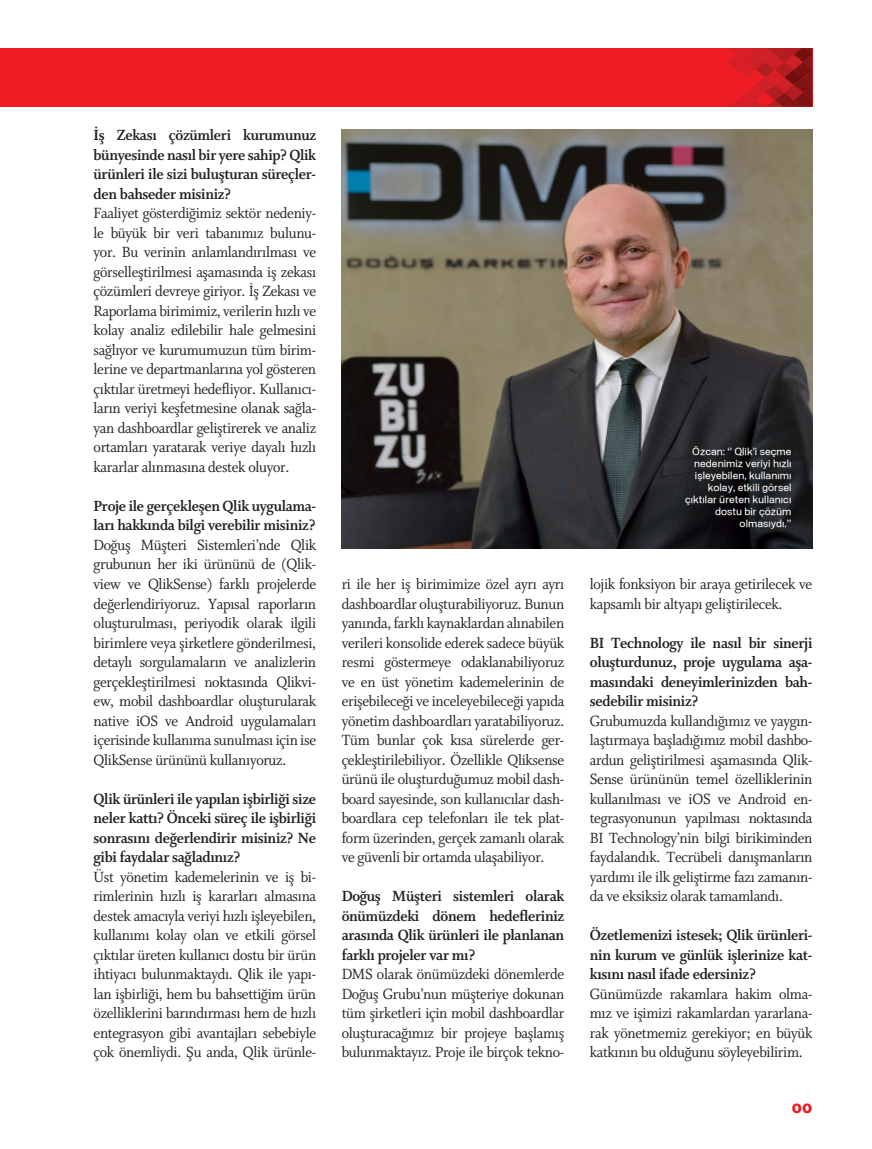
<style>
.page{position:relative;width:872px;height:1149px;background:#fff}
.page>*{position:absolute;margin:0;border:0;box-sizing:border-box;transform-origin:0 0}
.ana_yazii{font:16.5px/19.5px "Whitman Os F";letter-spacing:-.02em;color:#231f20;text-align:justify;scale:.95 1}
.soru{font:700 16.5px/19.5px "Whitman Os F";letter-spacing:-.02em;color:#231f20;text-align:justify;scale:.95 1}
.t1{font:13.5px "General E70";color:#ee1d23}
.t2{font:10.5px/12px "General E40";color:#fff;text-align:right}
</style>
<div class="page">
<div style="left:0;top:48px;width:812px;height:59px;background:#ee1d23"></div>
<svg style="left:728px;top:48px;width:84px;height:59px"></svg>
<img style="left:341px;top:130px;width:471px;height:419px">
<p class="soru" style="left:94px;top:125px;width:236px">İş Zekası çözümleri kurumunuz bünyesinde nasıl bir yere sahip? Qlik ürünleri ile sizi buluşturan süreçler&shy;den bahseder misiniz?</p>
<p class="ana_yazii" style="left:94px;top:204px;width:236px">Faaliyet gösterdiğimiz sektör nedeniy&shy;le büyük bir veri tabanımız bulunu&shy;yor. Bu verinin anlamlandırılması ve görselleştirilmesi aşamasında iş zekası çözümleri devreye giriyor. İş Zekası ve Raporlama birimimiz, verilerin hızlı ve kolay analiz edilebilir hale gelmesini sağlıyor ve kurumumuzun tüm birim&shy;lerine ve departmanlarına yol gösteren çıktılar üretmeyi hedefliyor. Kullanıcı&shy;ların veriyi keşfetmesine olanak sağla&shy;yan dashboardlar geliştirerek ve analiz ortamları yaratarak veriye dayalı hızlı kararlar alınmasına destek oluyor.</p>
<p class="soru" style="left:94px;top:496px;width:236px">Proje ile gerçekleşen Qlik uygulama&shy;ları hakkında bilgi verebilir misiniz?</p>
<p class="ana_yazii" style="left:94px;top:535px;width:236px">Doğuş Müşteri Sistemleri’nde Qlik grubunun her iki ürününü de (Qlik&shy;view ve QlikSense) farklı projelerde değerlendiriyoruz. Yapısal raporların oluşturulması, periyodik olarak ilgili birimlere veya şirketlere gönderilmesi, detaylı sorgulamaların ve analizlerin gerçekleştirilmesi noktasında Qlikvi&shy;ew, mobil dashboardlar oluşturularak native iOS ve Android uygulamaları içerisinde kullanıma sunulması için ise QlikSense ürününü kullanıyoruz.</p>
<p class="soru" style="left:94px;top:788px;width:236px">Qlik ürünleri ile yapılan işbirliği size neler kattı? Önceki süreç ile işbirliği sonrasını değerlendirir misiniz? Ne gibi faydalar sağladınız?</p>
<p class="ana_yazii" style="left:94px;top:867px;width:236px">Üst yönetim kademelerinin ve iş bi&shy;rimlerinin hızlı iş kararları almasına destek amacıyla veriyi hızlı işleyebilen, kullanımı kolay olan ve etkili görsel çıktılar üreten kullanıcı dostu bir ürün ihtiyacı bulunmaktaydı. Qlik ile yapı&shy;lan işbirliği, hem bu bahsettiğim ürün özelliklerini barındırması hem de hızlı entegrasyon gibi avantajları sebebiyle çok önemliydi. Şu anda, Qlik ürünle-</p>
<p class="ana_yazii" style="left:342px;top:574px;width:236px">ri ile her iş birimimize özel ayrı ayrı dashboardlar oluşturabiliyoruz. Bunun yanında, farklı kaynaklardan alınabilen verileri konsolide ederek sadece büyük resmi göstermeye odaklanabiliyoruz ve en üst yönetim kademelerinin de erişebileceği ve inceleyebileceği yapıda yönetim dashboardları yaratabiliyoruz.<br>Tüm bunlar çok kısa sürelerde ger&shy;çekleştirilebiliyor. Özellikle Qliksense ürünü ile oluşturduğumuz mobil dash&shy;board sayesinde, son kullanıcılar dash&shy;boardlara cep telefonları ile tek plat&shy;form üzerinden, gerçek zamanlı olarak ve güvenli bir ortamda ulaşabiliyor.</p>
<p class="soru" style="left:342px;top:886px;width:236px">Doğuş Müşteri sistemleri olarak önümüzdeki dönem hedefleriniz arasında Qlik ürünleri ile planlanan farklı projeler var mı?</p>
<p class="ana_yazii" style="left:342px;top:964px;width:236px">DMS olarak önümüzdeki dönemlerde Doğuş Grubu’nun müşteriye dokunan tüm şirketleri için mobil dashboardlar oluşturacağımız bir projeye başlamış bulunmaktayız. Proje ile birçok tekno-</p>
<p class="t2" style="left:685px;top:445px;width:108px">Özcan: ‘’ Qlik’i seçme nedenimiz veriyi hızlı işleyebilen, kullanımı kolay, etkili görsel çıktılar üreten kullanıcı dostu bir çözüm olmasıydı.’’</p>
<p class="ana_yazii" style="left:590px;top:574px;width:236px">lojik fonksiyon bir araya getirilecek ve kapsamlı bir altyapı geliştirilecek.</p>
<p class="soru" style="left:590px;top:632px;width:236px">BI Technology ile nasıl bir sinerji oluşturdunuz, proje uygulama aşa&shy;masındaki deneyimlerinizden bah&shy;sedebilir misiniz?</p>
<p class="ana_yazii" style="left:590px;top:711px;width:236px">Grubumuzda kullandığımız ve yaygın&shy;laştırmaya başladığımız mobil dashbo&shy;ardun geliştirilmesi aşamasında Qlik-Sense ürününün temel özelliklerinin kullanılması ve iOS ve Android en&shy;tegrasyonunun yapılması noktasında BI Technology’nin bilgi birikiminden faydalandık. Tecrübeli danışmanların yardımı ile ilk geliştirme fazı zamanın&shy;da ve eksiksiz olarak tamamlandı.</p>
<p class="soru" style="left:590px;top:925px;width:236px">Özetlemenizi istesek; Qlik ürünleri&shy;nin kurum ve günlük işlerinize kat&shy;kısını nasıl ifade edersiniz?</p>
<p class="ana_yazii" style="left:590px;top:984px;width:236px">Günümüzde rakamlara hakim olma&shy;mız ve işimizi rakamlardan yararlana&shy;rak yönetmemiz gerekiyor; en büyük katkının bu olduğunu söyleyebilirim.</p>
<p class="t1" style="left:791px;top:1099px;width:22px">00</p>
</div>
